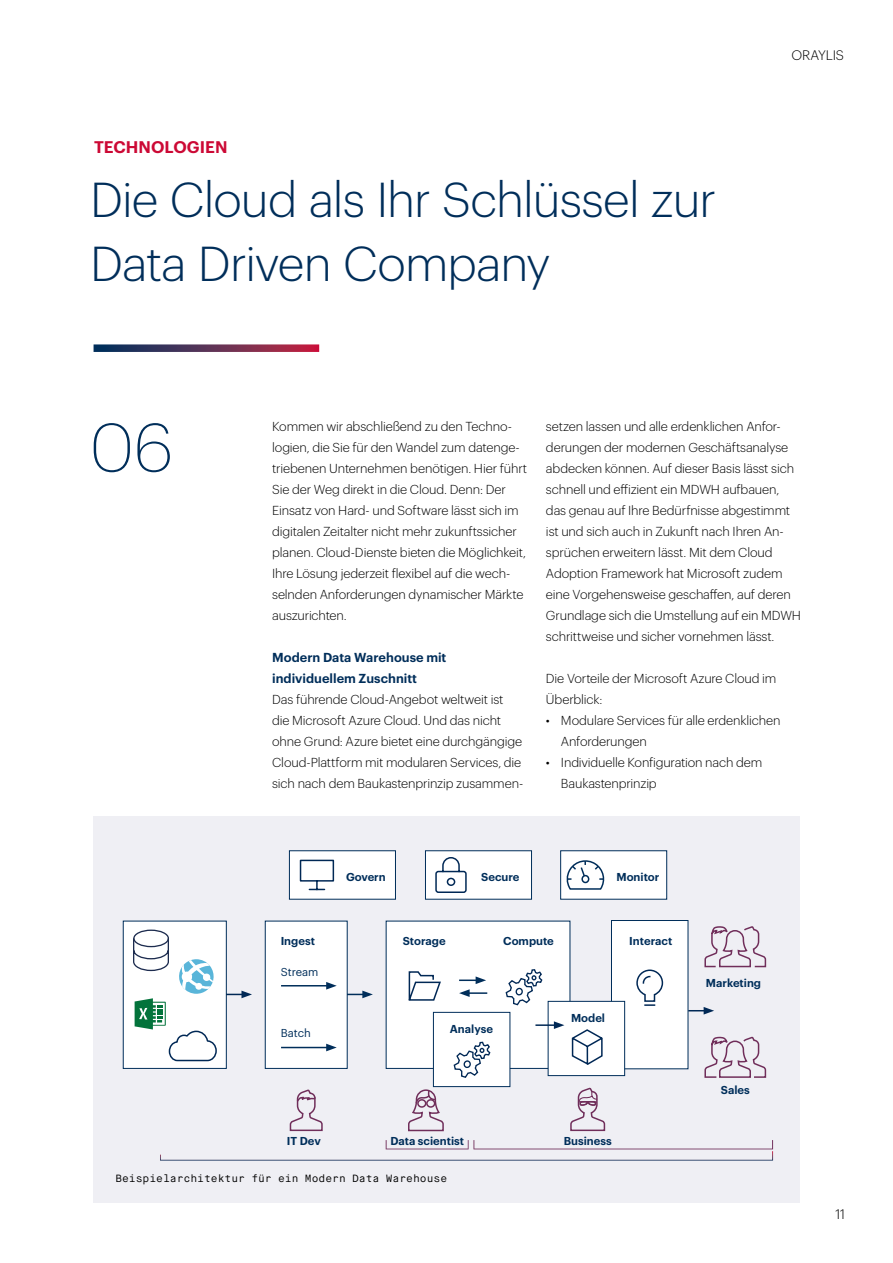
<style>
.page{position:relative;width:893px;height:1263px;background:#fff}
.page>*{position:absolute;margin:0;border:0;box-sizing:border-box;transform-origin:0 0}
.t1{font:200 67.5px "Graphik";color:#002e5a}
.t2{font:300 48px/63.8px "Graphik";letter-spacing:-.02em;color:#002e5a}
.t3{font:600 16.5px "Graphik";color:#cc0935}
.t4{font:300 13.5px "Graphik";letter-spacing:-.01em;color:#000}
.t5{font:300 12.75px/21px "Graphik";letter-spacing:-.01em;color:#000}
.t6{font:600 12.75px/21px "Graphik";color:#002e5a}
.t7{font:600 11.25px "Graphik";color:#002e5a}
.t8{font:11.25px "Graphik";color:#002e5a}
.t9{font:10.5px "Maison Neue Mono";color:#000}
</style>
<div class="page">
<svg style="left:94px;top:344px;width:225px;height:8px;background:#673a5c"></svg>
<div style="left:93px;top:816px;width:706px;height:387px;background:#efeff4"></div>
<div style="left:123px;top:921px;width:104px;height:148px;background:#fff"></div>
<div style="left:425px;top:850px;width:107px;height:49px;background:#fff;border:1px solid #002e5a"></div>
<div style="left:289px;top:850px;width:107px;height:49px;background:#fff;border:1px solid #002e5a"></div>
<div style="left:265px;top:921px;width:82px;height:148px;background:#fff"></div>
<div style="left:386px;top:921px;width:184px;height:148px;background:#fff"></div>
<div style="left:560px;top:850px;width:107px;height:49px;background:#fff;border:1px solid #002e5a"></div>
<div style="left:611px;top:920px;width:77px;height:149px;background:#fff;border:1px solid #002e5a"></div>
<svg style="left:299px;top:859px;width:36px;height:32px"></svg>
<svg style="left:435px;top:857px;width:32px;height:36px"></svg>
<svg style="left:566px;top:860px;width:39px;height:30px"></svg>
<svg style="left:132px;top:925px;width:641px;height:235px"></svg>
<p class="t3" style="left:94px;top:134px;width:135px">TECHNOLOGIEN</p>
<h2 class="t2" style="left:90px;top:164px;width:628px">Die Cloud als Ihr Schlüssel zur<br>Data Driven Company</h2>
<p class="t4" style="left:791px;top:45px;width:54px">ORAYLIS</p>
<h1 class="t1" style="left:90px;top:399px;width:85px">06</h1>
<p class="t5" style="left:272px;top:415px;width:257px">Kommen wir abschließend zu den Techno&shy;logien, die Sie für den Wandel zum datenge&shy;triebenen Unternehmen benötigen. Hier führt Sie der Weg direkt in die Cloud. Denn: Der Einsatz von Hard- und Software lässt sich im digitalen Zeitalter nicht mehr zukunftssicher planen. Cloud-Dienste bieten die Möglichkeit, Ihre Lösung jederzeit flexibel auf die wech&shy;selnden Anforderungen dynamischer Märkte auszurichten.</p>
<p class="t6" style="left:272px;top:646px;width:176px">Modern Data Warehouse mit individuellem Zuschnitt</p>
<p class="t5" style="left:272px;top:688px;width:253px">Das führende Cloud-Angebot weltweit ist die Microsoft Azure Cloud. Und das nicht ohne Grund: Azure bietet eine durchgängige Cloud-Plattform mit modularen Services, die sich nach dem Baukastenprinzip zusammen-</p>
<p class="t5" style="left:546px;top:415px;width:257px">setzen lassen und alle erdenklichen Anfor&shy;derungen der modernen Geschäftsanalyse abdecken können. Auf dieser Basis lässt sich schnell und effizient ein MDWH aufbauen, das genau auf Ihre Bedürfnisse abgestimmt ist und sich auch in Zukunft nach Ihren An&shy;sprüchen erweitern lässt. Mit dem Cloud Adoption Framework hat Microsoft zudem eine Vorgehensweise geschaffen, auf deren Grundlage sich die Umstellung auf ein MDWH schrittweise und sicher vornehmen lässt.</p>
<p class="t5" style="left:546px;top:667px;width:232px">Die Vorteile der Microsoft Azure Cloud im<br>Überblick:</p>
<p class="t5" style="left:561px;top:709px;width:221px;text-indent:-15px">• Modulare Services für alle erdenklichen<br>Anforderungen</p>
<p class="t5" style="left:561px;top:751px;width:203px;text-indent:-15px">• Individuelle Konfiguration nach dem<br>Baukastenprinzip</p>
<p class="t7" style="left:346px;top:868px;width:41px">Govern</p>
<p class="t7" style="left:481px;top:868px;width:40px">Secure</p>
<p class="t7" style="left:616px;top:868px;width:44px">Monitor</p>
<p class="t7" style="left:281px;top:932px;width:36px">Ingest</p>
<p class="t8" style="left:281px;top:963px;width:39px">Stream</p>
<p class="t8" style="left:281px;top:1024px;width:32px">Batch</p>
<p class="t7" style="left:403px;top:933px;width:44px">Storage</p>
<p class="t7" style="left:503px;top:933px;width:52px">Compute</p>
<p class="t7" style="left:629px;top:932px;width:45px">Interact</p>
<p class="t7" style="left:450px;top:1020px;width:45px">Analyse</p>
<p class="t7" style="left:571px;top:1009px;width:36px">Model</p>
<p class="t7" style="left:287px;top:1132px;width:35px">IT Dev</p>
<p class="t7" style="left:390px;top:1132px;width:75px">Data scientist</p>
<p class="t7" style="left:564px;top:1132px;width:50px">Business</p>
<p class="t9" style="left:115px;top:1172px;width:333px">Beispielarchitektur für ein Modern Data Warehouse</p>
<p class="t7" style="left:706px;top:974px;width:57px">Marketing</p>
<p class="t7" style="left:721px;top:1081px;width:31px">Sales</p>
<p class="t4" style="left:836px;top:1204px;width:11px">11</p>
</div>
